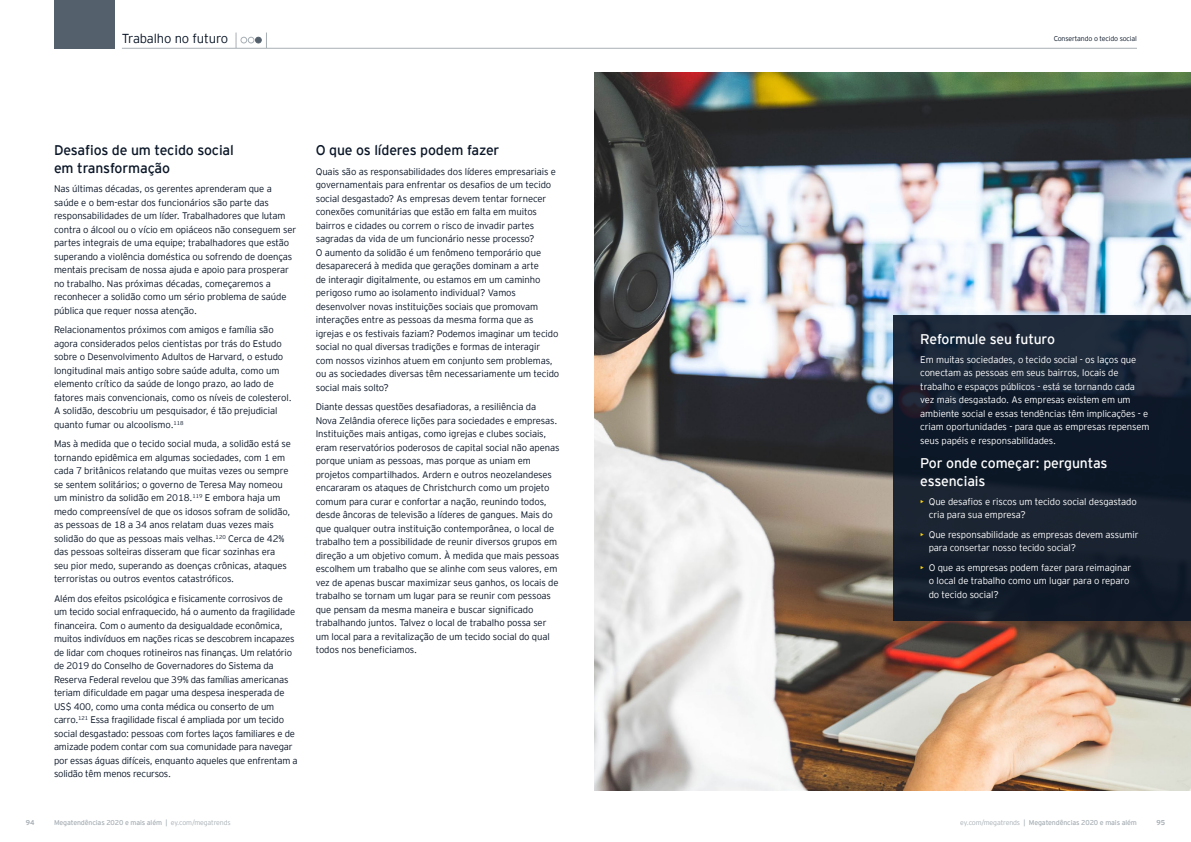
<style>
.page{position:relative;width:1191px;height:842px;background:#fff}
.page>*{position:absolute;margin:0;border:0;box-sizing:border-box;transform-origin:0 0}
.t1{font:14px/18px "EY Interstate";letter-spacing:-.01em;color:#0a1627}
.t2{font:14px/18px "EY Interstate";letter-spacing:-.01em;color:#fff}
.t3{font:300 13px "EY Interstate";letter-spacing:-.01em;color:#0a1627}
.t4{font:300 9.5px/13.5px "EY Interstate";letter-spacing:-.01em;color:#0a1627}
.t5{font:300 9.5px/13.5px "EY Interstate";letter-spacing:-.01em;color:#fff}
.t6{font:7px "EY Interstate";letter-spacing:-.02em;color:#a7afb5}
.t7{font:300 7px "EY Interstate";letter-spacing:-.02em;color:#0a1627}
.t8{font:700 7px "EY Interstate";color:#a7afb5}
.s1{color:#ffd400}
.s2{font-weight:300}
</style>
<div class="page">
<img style="left:595px;top:72px;width:596px;height:718px">
<div style="left:54px;top:0;width:60px;height:48px;background:#54606b"></div>
<hr style="left:122px;top:48px;width:1015px;height:1px;background:#a7afb5">
<svg style="left:236px;top:33px;width:31px;height:15px"></svg>
<div style="left:893px;top:315px;width:298px;height:306px;background:linear-gradient(to bottom,#192536,#111a27)"></div>
<h2 class="t3" style="left:122px;top:29px;width:108px">Trabalho no futuro</h2>
<p class="t7" style="left:1053px;top:33px;width:85px">Consertando o tecido social</p>
<h1 class="t1" style="left:54px;top:140px;width:181px">Desafios de um tecido social em transformação</h1>
<p class="t4" style="left:54px;top:182px;width:244px">Nas últimas décadas, os gerentes aprenderam que a saúde e o bem-estar dos funcionários são parte das responsabilidades de um líder. Trabalhadores que lutam contra o álcool ou o vício em opiáceos não conseguem ser partes integrais de uma equipe; trabalhadores que estão superando a violência doméstica ou sofrendo de doenças mentais precisam de nossa ajuda e apoio para prosperar no trabalho. Nas próximas décadas, começaremos a reconhecer a solidão como um sério problema de saúde pública que requer nossa atenção.</p>
<p class="t4" style="left:54px;top:323px;width:239px">Relacionamentos próximos com amigos e família são agora considerados pelos cientistas por trás do Estudo sobre o Desenvolvimento Adultos de Harvard, o estudo longitudinal mais antigo sobre saúde adulta, como um elemento crítico da saúde de longo prazo, ao lado de fatores mais convencionais, como os níveis de colesterol.<br>A solidão, descobriu um pesquisador, é tão prejudicial quanto fumar ou alcoolismo.<sup>118</sup></p>
<p class="t4" style="left:54px;top:437px;width:238px">Mas à medida que o tecido social muda, a solidão está se tornando epidêmica em algumas sociedades, com 1 em cada 7 britânicos relatando que muitas vezes ou sempre se sentem solitários; o governo de Teresa May nomeou um ministro da solidão em 2018.<sup>119</sup> E embora haja um medo compreensível de que os idosos sofram de solidão, as pessoas de 18 a 34 anos relatam duas vezes mais solidão do que as pessoas mais velhas.<sup>120</sup> Cerca de 42% das pessoas solteiras disseram que ficar sozinhas era seu pior medo, superando as doenças crônicas, ataques terroristas ou outros eventos catastróficos.</p>
<p class="t4" style="left:54px;top:591px;width:245px">Além dos efeitos psicológica e fisicamente corrosivos de um tecido social enfraquecido, há o aumento da fragilidade financeira. Com o aumento da desigualdade econômica, muitos indivíduos em nações ricas se descobrem incapazes de lidar com choques rotineiros nas finanças. Um relatório de 2019 do Conselho de Governadores do Sistema da Reserva Federal revelou que 39% das famílias americanas teriam dificuldade em pagar uma despesa inesperada de US$ 400, como uma conta médica ou conserto de um carro.<sup>121</sup> Essa fragilidade fiscal é ampliada por um tecido social desgastado: pessoas com fortes laços familiares e de amizade podem contar com sua comunidade para navegar por essas águas difíceis, enquanto aqueles que enfrentam a solidão têm menos recursos.</p>
<h1 class="t1" style="left:316px;top:140px;width:185px">O que os líderes podem fazer</h1>
<p class="t4" style="left:316px;top:164px;width:245px">Quais são as responsabilidades dos líderes empresariais e governamentais para enfrentar os desafios de um tecido social desgastado? As empresas devem tentar fornecer conexões comunitárias que estão em falta em muitos bairros e cidades ou correm o risco de invadir partes sagradas da vida de um funcionário nesse processo?<br>O aumento da solidão é um fenômeno temporário que desaparecerá à medida que gerações dominam a arte<br>de interagir digitalmente, ou estamos em um caminho perigoso rumo ao isolamento individual? Vamos desenvolver novas instituições sociais que promovam interações entre as pessoas da mesma forma que as igrejas e os festivais faziam? Podemos imaginar um tecido social no qual diversas tradições e formas de interagir com nossos vizinhos atuem em conjunto sem problemas, ou as sociedades diversas têm necessariamente um tecido social mais solto?</p>
<p class="t4" style="left:316px;top:400px;width:245px">Diante dessas questões desafiadoras, a resiliência da Nova Zelândia oferece lições para sociedades e empresas.<br>Instituições mais antigas, como igrejas e clubes sociais, eram reservatórios poderosos de capital social não apenas porque uniam as pessoas, mas porque as uniam em projetos compartilhados. Ardern e outros neozelandeses encararam os ataques de Christchurch como um projeto comum para curar e confortar a nação, reunindo todos, desde âncoras de televisão a líderes de gangues. Mais do que qualquer outra instituição contemporânea, o local de trabalho tem a possibilidade de reunir diversos grupos em direção a um objetivo comum. À medida que mais pessoas escolhem um trabalho que se alinhe com seus valores, em vez de apenas buscar maximizar seus ganhos, os locais de trabalho se tornam um lugar para se reunir com pessoas que pensam da mesma maneira e buscar significado trabalhando juntos. Talvez o local de trabalho possa ser um local para a revitalização de um tecido social do qual todos nos beneficiamos.</p>
<h1 class="t2" style="left:920px;top:329px;width:136px">Reformule seu futuro</h1>
<p class="t5" style="left:920px;top:352px;width:231px">Em muitas sociedades, o tecido social - os laços que conectam as pessoas em seus bairros, locais de trabalho e espaços públicos - está se tornando cada vez mais desgastado. As empresas existem em um ambiente social e essas tendências têm implicações - e criam oportunidades - para que as empresas repensem seus papéis e responsabilidades.</p>
<h1 class="t2" style="left:920px;top:453px;width:189px">Por onde começar: perguntas essenciais</h1>
<p class="t5" style="left:928px;top:494px;width:209px;text-indent:-9px"><span class="s1">•</span> Que desafios e riscos um tecido social desgastado cria para sua empresa?</p>
<p class="t5" style="left:928px;top:527px;width:211px;text-indent:-9px"><span class="s1">•</span> Que responsabilidade as empresas devem assumir para consertar nosso tecido social?</p>
<p class="t5" style="left:928px;top:560px;width:204px;text-indent:-9px"><span class="s1">•</span> O que as empresas podem fazer para reimaginar o local de trabalho como um lugar para o reparo do tecido social?</p>
<p class="t8" style="left:26px;top:817px;width:10px">94</p>
<p class="t6" style="left:54px;top:817px;width:178px">Megatendências 2020 e mais além | <span class="s2">ey.com/megatrends</span></p>
<p class="t6" style="left:960px;top:817px;width:178px"><span class="s2">ey.com/megatrends</span> | Megatendências 2020 e mais além</p>
<p class="t8" style="left:1156px;top:817px;width:10px">95</p>
</div>
